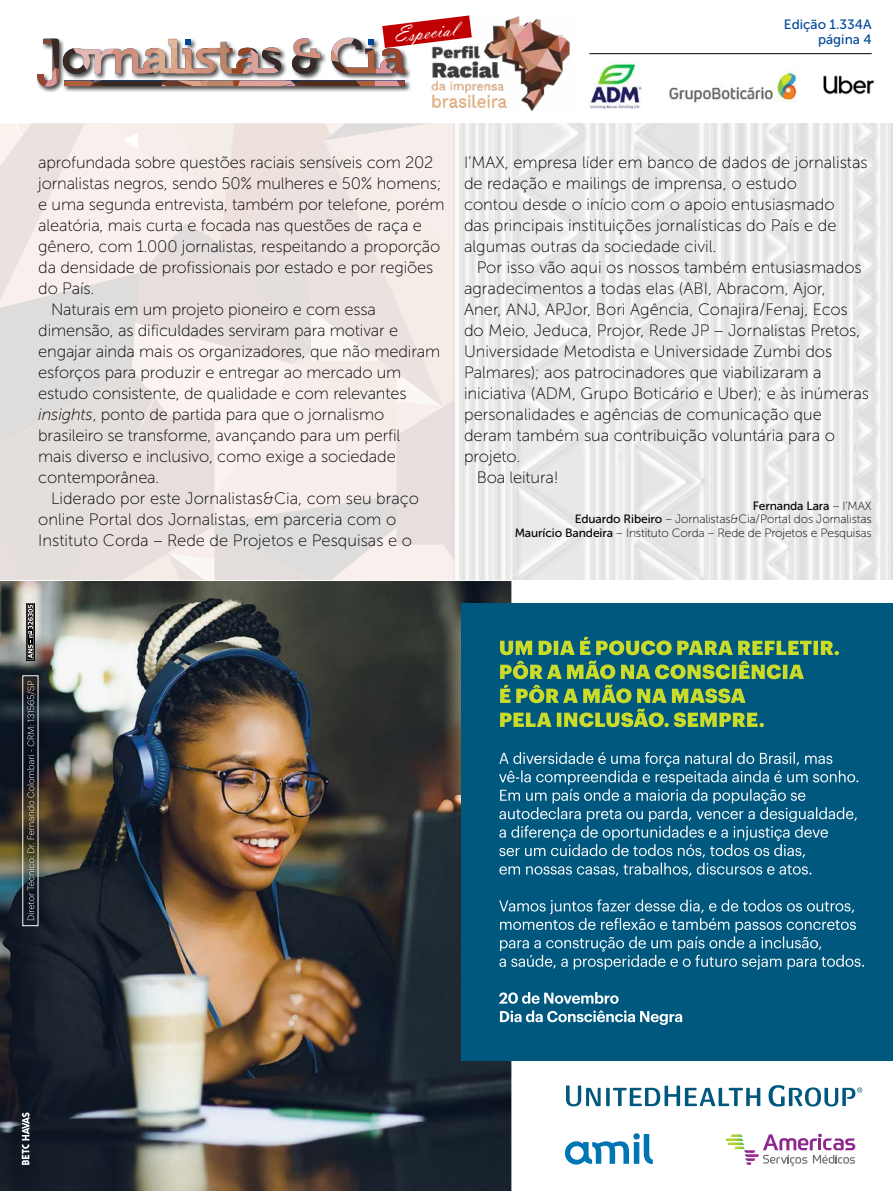
<style>
.page{position:relative;width:893px;height:1191px;background:#fff}
.page>*{position:absolute;margin:0;border:0;box-sizing:border-box;transform-origin:0 0}
.t1{font:22.5px "Vladimir Script";color:#fff}
.t2{font:16.5px/21px "Museo Sans 100";letter-spacing:-.01em;color:#000}
.t3{font:13.5px "Museo Sans 500";color:#00489a}
.t4{font:12px/13.5px "Museo Sans 100";letter-spacing:-.01em;color:#000;text-align:right}
.t5{font:12px "Museo Sans 500";letter-spacing:-.01em;color:#000}
.s1{font-style:italic}
.s2{font-family:"Museo Sans 100"}
.s3{font-family:"Museo Sans 500"}
</style>
<div class="page">
<div style="left:36px;top:36px;width:376px;height:57px;background:#000;opacity:.75"></div>
<img style="left:823px;top:75px;width:52px;height:20px">
<img style="left:589px;top:62px;width:53px;height:47px">
<img style="left:669px;top:69px;width:128px;height:34px">
<img style="left:432px;top:16px;width:138px;height:96px">
<svg style="left:37px;top:15px;width:435px;height:72px"></svg>
<hr style="left:589px;top:53px;width:283px;height:1px;background:#000">
<img style="left:454px;top:123px;width:439px;height:457px">
<img style="left:454px;top:581px;width:57px;height:610px">
<div style="left:462px;top:603px;width:431px;height:457px;background:#00587e"></div>
<svg style="left:500px;top:1010px;width:182px;height:15px"></svg>
<svg style="left:499px;top:992px;width:120px;height:11px"></svg>
<svg style="left:499px;top:899px;width:365px;height:70px"></svg>
<svg style="left:499px;top:752px;width:359px;height:124px"></svg>
<svg style="left:500px;top:637px;width:339px;height:90px"></svg>
<svg style="left:606px;top:1087px;width:4px;height:19px"></svg>
<svg style="left:566px;top:1085px;width:35px;height:21px"></svg>
<svg style="left:613px;top:1085px;width:147px;height:21px"></svg>
<svg style="left:769px;top:1085px;width:93px;height:21px"></svg>
<svg style="left:725px;top:1133px;width:130px;height:33px"></svg>
<svg style="left:565px;top:1133px;width:88px;height:31px"></svg>
<img style="left:0;top:123px;width:454px;height:1068px">
<h1 class="t1" style="left:392px;top:22px;width:64px;rotate:-7deg">Especial</h1>
<p class="t3" style="left:784px;top:17px;width:89px">Edição 1.334A</p>
<p class="t3" style="left:818px;top:32px;width:55px">página 4</p>
<p class="t2" style="left:38px;top:152px;width:397px">aprofundada sobre questões raciais sensíveis com 202</p>
<p class="t2" style="left:38px;top:173px;width:405px">jornalistas negros, sendo 50% mulheres e 50% homens;</p>
<p class="t2" style="left:38px;top:194px;width:408px">e uma segunda entrevista, também por telefone, porém</p>
<p class="t2" style="left:38px;top:215px;width:385px">aleatória, mais curta e focada nas questões de raça e</p>
<p class="t2" style="left:38px;top:236px;width:404px">gênero, com 1.000 jornalistas, respeitando a proporção</p>
<p class="t2" style="left:38px;top:257px;width:397px">da densidade de profissionais por estado e por regiões</p>
<p class="t2" style="left:38px;top:278px;width:58px">do País.</p>
<p class="t2" style="left:51px;top:299px;width:326px">Naturais em um projeto pioneiro e com essa</p>
<p class="t2" style="left:38px;top:320px;width:361px">dimensão, as dificuldades serviram para motivar e</p>
<p class="t2" style="left:38px;top:341px;width:403px">engajar ainda mais os organizadores, que não mediram</p>
<p class="t2" style="left:38px;top:362px;width:365px">esforços para produzir e entregar ao mercado um</p>
<p class="t2" style="left:38px;top:383px;width:370px">estudo consistente, de qualidade e com relevantes</p>
<p class="t2" style="left:38px;top:404px;width:347px"><span class="s1">insights</span>, ponto de partida para que o jornalismo</p>
<p class="t2" style="left:38px;top:425px;width:364px">brasileiro se transforme, avançando para um perfil</p>
<p class="t2" style="left:38px;top:446px;width:359px">mais diverso e inclusivo, como exige a sociedade</p>
<p class="t2" style="left:38px;top:467px;width:123px">contemporânea.</p>
<p class="t2" style="left:51px;top:488px;width:370px">Liderado por este Jornalistas&amp;Cia, com seu braço</p>
<p class="t2" style="left:38px;top:509px;width:359px">online Portal dos Jornalistas, em parceria com o</p>
<p class="t2" style="left:38px;top:530px;width:375px">Instituto Corda – Rede de Projetos e Pesquisas e o</p>
<p class="t2" style="left:464px;top:152px;width:405px">I’MAX, empresa líder em banco de dados de jornalistas de redação e mailings de imprensa, o estudo<br>contou desde o início com o apoio entusiasmado<br>das principais instituições jornalísticas do País e de algumas outras da sociedade civil.</p>
<p class="t2" style="left:477px;top:257px;width:386px">Por isso vão aqui os nossos também entusiasmados</p>
<p class="t2" style="left:464px;top:278px;width:363px">agradecimentos a todas elas (ABI, Abracom, Ajor,</p>
<p class="t2" style="left:464px;top:299px;width:385px">Aner, ANJ, APJor, Bori Agência, Conajira/Fenaj, Ecos</p>
<p class="t2" style="left:464px;top:320px;width:398px">do Meio, Jeduca, Projor, Rede JP – Jornalistas Pretos,</p>
<p class="t2" style="left:464px;top:341px;width:370px">Universidade Metodista e Universidade Zumbi dos</p>
<p class="t2" style="left:464px;top:362px;width:359px">Palmares); aos patrocinadores que viabilizaram a</p>
<p class="t2" style="left:464px;top:383px;width:406px">iniciativa (ADM, Grupo Boticário e Uber); e às inúmeras</p>
<p class="t2" style="left:464px;top:404px;width:359px">personalidades e agências de comunicação que</p>
<p class="t2" style="left:464px;top:425px;width:373px">deram também sua contribuição voluntária para o</p>
<p class="t2" style="left:464px;top:446px;width:58px">projeto.</p>
<p class="t2" style="left:477px;top:467px;width:83px">Boa leitura!</p>
<p class="t5" style="left:753px;top:499px;width:121px">Fernanda Lara <span class="s2">– I’MAX</span></p>
<p class="t4" style="left:515px;top:512px;width:358px"><span class="s3">Eduardo Ribeiro</span> – Jornalistas&amp;Cia/Portal dos Jornalistas<br><span class="s3">Maurício Bandeira</span> – Instituto Corda – Rede de Projetos e Pesquisas</p>
</div>
